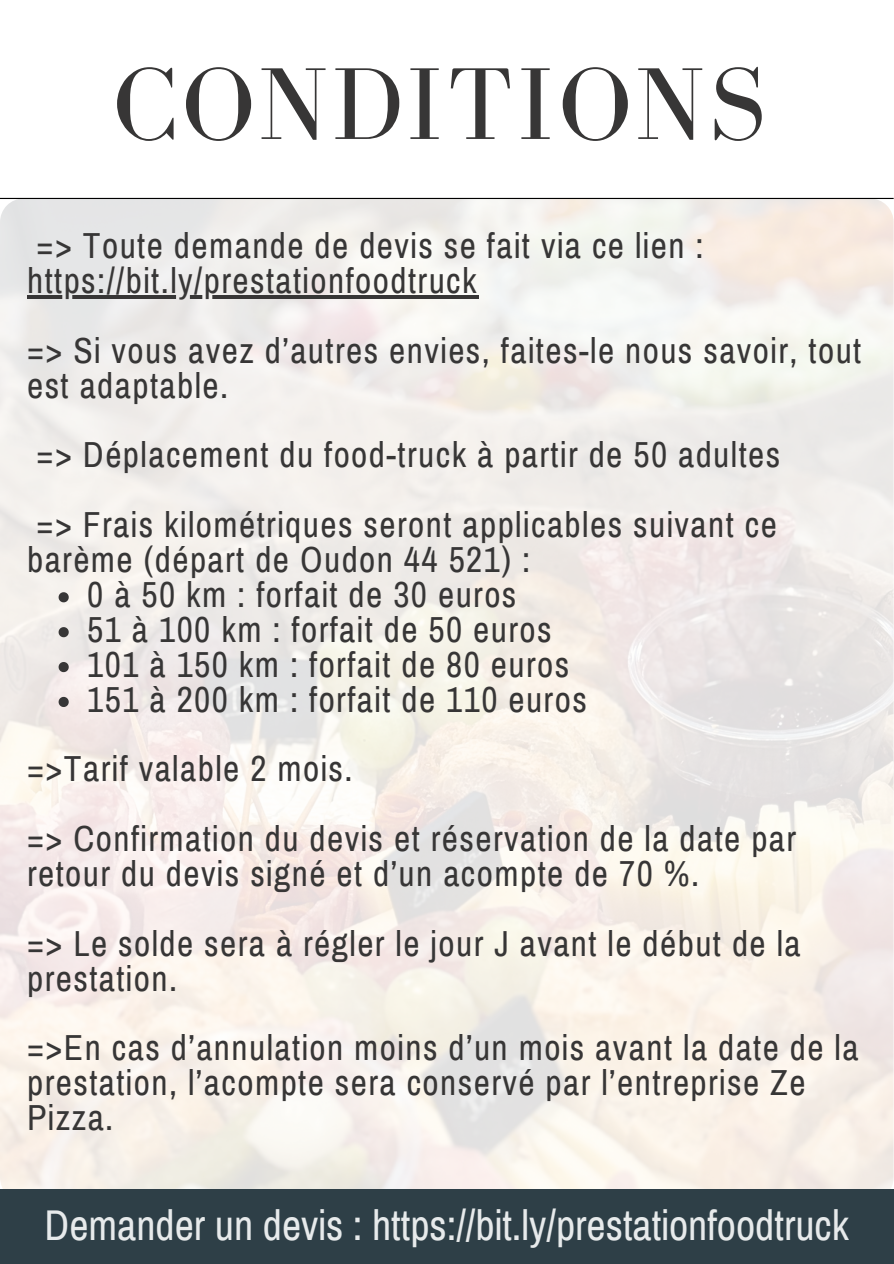
<style>
.page{position:relative;width:894px;height:1264px;background:#fff}
.page>*{position:absolute;margin:0;border:0;box-sizing:border-box;transform-origin:0 0}
.t1{font:105px "Bodoni FLF";letter-spacing:.04em;color:#373636}
.t2{font:42px "Archivo Narrow";color:#e7eaeb}
.t3{font:35.4px/34.8px "Archivo Narrow";letter-spacing:.04em;color:#373636}
</style>
<div class="page">
<img style="left:0;top:199px;width:893px;height:989px">
<div style="left:0;top:1188px;width:893px;height:75px;background:#2e3f47"></div>
<hr style="left:27px;top:295px;width:451px;height:3px;background:#373636">
<svg style="left:59px;top:592px;width:10px;height:10px"></svg>
<svg style="left:59px;top:627px;width:10px;height:10px"></svg>
<svg style="left:59px;top:662px;width:10px;height:10px"></svg>
<svg style="left:59px;top:697px;width:10px;height:10px"></svg>
<hr style="left:0;top:198px;width:893px;height:1px;background:#000">
<h1 class="t1" style="left:113px;top:47px;width:654px">CONDITIONS</h1>
<p class="t3" style="left:37px;top:229px;width:668px">=&gt; Toute demande de devis se fait via ce lien :</p>
<p class="t3" style="left:27px;top:246px;width:835px;line-height:69.8px">https://bit.ly/prestationfoodtruck<br>=&gt; Si vous avez d’autres envies, faites-le nous savoir, tout</p>
<p class="t3" style="left:27px;top:368px;width:203px">est adaptable.</p>
<p class="t3" style="left:37px;top:438px;width:745px">=&gt; Déplacement du food-truck à partir de 50 adultes</p>
<p class="t3" style="left:27px;top:508px;width:751px">=&gt; Frais kilométriques seront applicables suivant ce barème (départ de Oudon 44 521) :</p>
<p class="t3" style="left:87px;top:577px;width:430px">0 à 50 km : forfait de 30 euros</p>
<p class="t3" style="left:87px;top:612px;width:466px">51 à 100 km : forfait de 50 euros</p>
<p class="t3" style="left:87px;top:647px;width:483px">101 à 150 km : forfait de 80 euros</p>
<p class="t3" style="left:87px;top:682px;width:501px">151 à 200 km : forfait de 110 euros</p>
<p class="t3" style="left:27px;top:752px;width:327px">=&gt;Tarif valable 2 mois.</p>
<p class="t3" style="left:27px;top:821px;width:770px">=&gt; Confirmation du devis et réservation de la date par retour du devis signé et d’un acompte de 70 %.</p>
<p class="t3" style="left:27px;top:926px;width:775px">=&gt; Le solde sera à régler le jour J avant le début de la prestation.</p>
<p class="t3" style="left:27px;top:1031px;width:832px">=&gt;En cas d’annulation moins d’un mois avant la date de la prestation, l’acompte sera conservé par l’entreprise Ze<br>Pizza.</p>
<p class="t2" style="left:44px;top:1202px;width:805px">Demander un devis : https://bit.ly/prestationfoodtruck</p>
</div>
